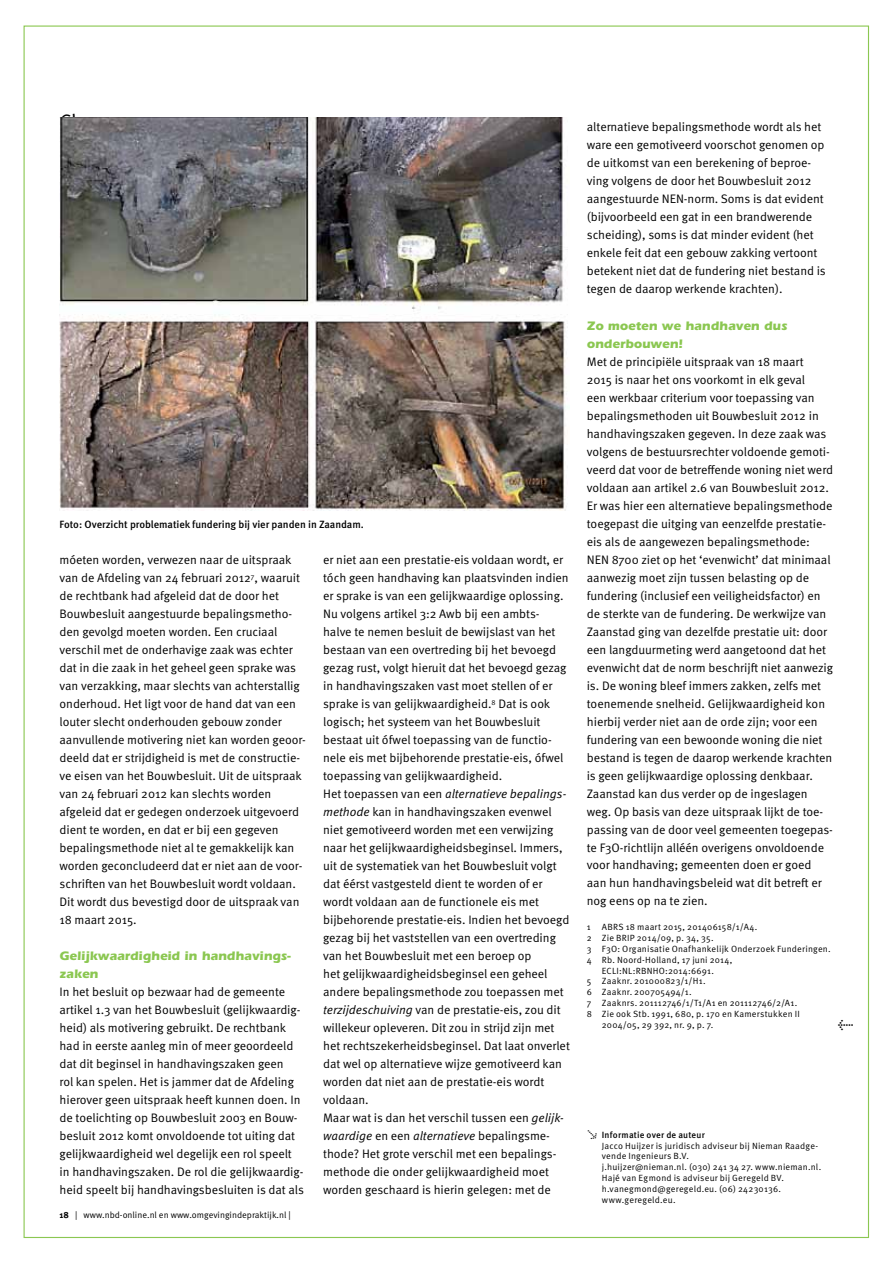
<style>
.page{position:relative;width:893px;height:1263px;background:#fff}
.page>*{position:absolute;margin:0;border:0;box-sizing:border-box;transform-origin:0 0}
.t1{font:18px "Meta OT Norm";color:#000}
.t2{font:700 12.75px/18px "ITC Eras Std";color:#8bc751}
.t3{font:12.3px/18px "Meta OT Norm";letter-spacing:-.005em;color:#000}
.t4{font:12.3px "Meta OT Norm Ita";letter-spacing:-.005em;color:#000}
.t5{font:500 10.5px "Meta OT";letter-spacing:-.005em;color:#000}
.t6{font:9px/10.8px "Meta OT Norm";letter-spacing:.02em;color:#000}
.t7{font:9px "Meta OT Norm";color:#000}
.t8{font:500 9px "Meta OT";letter-spacing:.02em;color:#000}
.s1{font-family:"Meta OT";font-weight:700}
.s2{font-family:"Meta OT Norm"}
.s3{font-family:"Meta OT Norm Ita"}
.s4{font-family:"Meta OT Norm";font-weight:400;font-size:13.5px}
</style>
<div class="page">
<img style="left:60px;top:118px;width:510px;height:392px">
<p class="t5" style="left:60px;top:518px;width:306px">Foto: Overzicht problematiek fundering bij vier panden in Zaandam.</p>
<p class="t3" style="left:60px;top:551px;width:248px">móeten worden, verwezen naar de uitspraak van de Afdeling van 24 februari 2012<sup>7</sup>, waaruit de rechtbank had afgeleid dat de door het Bouwbesluit aangestuurde bepalingsmetho&shy;den gevolgd moeten worden. Een cruciaal verschil met de onderhavige zaak was echter dat in die zaak in het geheel geen sprake was van verzakking, maar slechts van achterstallig onderhoud. Het ligt voor de hand dat van een louter slecht onderhouden gebouw zonder aanvullende motivering niet kan worden geoor&shy;deeld dat er strijdigheid is met de constructie&shy;ve eisen van het Bouwbesluit. Uit de uitspraak van 24 februari 2012 kan slechts worden afgeleid dat er gedegen onderzoek uitgevoerd dient te worden, en dat er bij een gegeven bepalingsmethode niet al te gemakkelijk kan worden geconcludeerd dat er niet aan de voor&shy;schriften van het Bouwbesluit wordt voldaan.<br>Dit wordt dus bevestigd door de uitspraak van 18 maart 2015.</p>
<p class="t2" style="left:60px;top:946px;width:233px">Gelijkwaardigheid in handhavings&shy;zaken</p>
<p class="t3" style="left:60px;top:983px;width:246px">In het besluit op bezwaar had de gemeente artikel 1.3 van het Bouwbesluit (gelijkwaardig&shy;heid) als motivering gebruikt. De rechtbank had in eerste aanleg min of meer geoordeeld dat dit beginsel in handhavingszaken geen<br>rol kan spelen. Het is jammer dat de Afdeling hierover geen uitspraak heeft kunnen doen. In de toelichting op Bouwbesluit 2003 en Bouw&shy;besluit 2012 komt onvoldoende tot uiting dat gelijkwaardigheid wel degelijk een rol speelt in handhavingszaken. De rol die gelijkwaardig&shy;heid speelt bij handhavingsbesluiten is dat als</p>
<p class="t7" style="left:60px;top:1210px;width:233px"><span class="s1">18</span> | www.nbd-online.nl en www.omgevingindepraktijk.nl |</p>
<p class="t3" style="left:323px;top:551px;width:247px">er niet aan een prestatie-eis voldaan wordt, er tóch geen handhaving kan plaatsvinden indien er sprake is van een gelijkwaardige oplossing.<br>Nu volgens artikel 3:2 Awb bij een ambts&shy;halve te nemen besluit de bewijslast van het bestaan van een overtreding bij het bevoegd gezag rust, volgt hieruit dat het bevoegd gezag in handhavingszaken vast moet stellen of er sprake is van gelijkwaardigheid.<sup>8</sup> Dat is ook logisch; het systeem van het Bouwbesluit bestaat uit ófwel toepassing van de functio&shy;nele eis met bijbehorende prestatie-eis, ófwel toepassing van gelijkwaardigheid.</p>
<p class="t4" style="left:323px;top:786px;width:245px"><span class="s2">Het toepassen van een</span> alternatieve bepalings-</p>
<p class="t3" style="left:323px;top:803px;width:248px"><span class="s3">methode</span> kan in handhavingszaken evenwel niet gemotiveerd worden met een verwijzing naar het gelijkwaardigheidsbeginsel. Immers, uit de systematiek van het Bouwbesluit volgt dat éérst vastgesteld dient te worden of er wordt voldaan aan de functionele eis met bijbehorende prestatie-eis. Indien het bevoegd gezag bij het vaststellen van een overtreding van het Bouwbesluit met een beroep op<br>het gelijkwaardigheidsbeginsel een geheel andere bepalingsmethode zou toepassen met <span class="s3">terzijdeschuiving</span> van de prestatie-eis, zou dit willekeur opleveren. Dit zou in strijd zijn met het rechtszekerheidsbeginsel. Dat laat onverlet dat wel op alternatieve wijze gemotiveerd kan worden dat niet aan de prestatie-eis wordt voldaan.<br>Maar wat is dan het verschil tussen een <span class="s3">gelijk-</span></p>
<p class="t4" style="left:323px;top:1128px;width:228px">waardige <span class="s2">en een</span> alternatieve <span class="s2">bepalingsme-</span></p>
<p class="t3" style="left:323px;top:1144px;width:235px">thode? Het grote verschil met een bepalings&shy;methode die onder gelijkwaardigheid moet worden geschaard is hierin gelegen: met de</p>
<p class="t3" style="left:587px;top:118px;width:240px">alternatieve bepalingsmethode wordt als het ware een gemotiveerd voorschot genomen op de uitkomst van een berekening of beproe&shy;ving volgens de door het Bouwbesluit 2012 aangestuurde NEN-norm. Soms is dat evident (bijvoorbeeld een gat in een brandwerende scheiding), soms is dat minder evident (het enkele feit dat een gebouw zakking vertoont betekent niet dat de fundering niet bestand is tegen de daarop werkende krachten).</p>
<p class="t2" style="left:587px;top:316px;width:202px">Zo moeten we handhaven dus onderbouwen!</p>
<p class="t3" style="left:587px;top:353px;width:248px">Met de principiële uitspraak van 18 maart<br>2015 is naar het ons voorkomt in elk geval<br>een werkbaar criterium voor toepassing van bepalingsmethoden uit Bouwbesluit 2012 in handhavingszaken gegeven. In deze zaak was volgens de bestuursrechter voldoende gemoti&shy;veerd dat voor de betreffende woning niet werd voldaan aan artikel 2.6 van Bouwbesluit 2012.<br>Er was hier een alternatieve bepalingsmethode toegepast die uitging van eenzelfde prestatie&shy;eis als de aangewezen bepalingsmethode:<br>NEN 8700 ziet op het ‘evenwicht’ dat minimaal aanwezig moet zijn tussen belasting op de fundering (inclusief een veiligheidsfactor) en de sterkte van de fundering. De werkwijze van Zaanstad ging van dezelfde prestatie uit: door een langduurmeting werd aangetoond dat het evenwicht dat de norm beschrijft niet aanwezig is. De woning bleef immers zakken, zelfs met toenemende snelheid. Gelijkwaardigheid kon hierbij verder niet aan de orde zijn; voor een fundering van een bewoonde woning die niet bestand is tegen de daarop werkende krachten is geen gelijkwaardige oplossing denkbaar.<br>Zaanstad kan dus verder op de ingeslagen weg. Op basis van deze uitspraak lijkt de toe&shy;passing van de door veel gemeenten toegepas&shy;te F3O-richtlijn alléén overigens onvoldoende voor handhaving; gemeenten doen er goed aan hun handhavingsbeleid wat dit betreft er nog eens op na te zien.</p>
<p class="t6" style="left:587px;top:922px;width:172px">1 ABRS 18 maart 2015, 201406158/1/A4.</p>
<p class="t6" style="left:587px;top:933px;width:128px">2 Zie BRIP 2014/09, p. 34, 35.</p>
<p class="t6" style="left:587px;top:944px;width:245px">3 F3O: Organisatie Onafhankelijk Onderzoek Funderingen.</p>
<p class="t6" style="left:587px;top:954px;width:147px">4 Rb. Noord-Holland, 17 juni 2014,</p>
<p class="t6" style="left:602px;top:965px;width:114px">ECLI:NL:RBNHO:2014:6691.</p>
<p class="t6" style="left:587px;top:976px;width:120px">5 Zaaknr. 201000823/1/H1.</p>
<p class="t6" style="left:587px;top:987px;width:106px">6 Zaaknr. 200705494/1.</p>
<p class="t6" style="left:587px;top:998px;width:212px">7 Zaaknrs. 201112746/1/T1/A1 en 201112746/2/A1.</p>
<p class="t6" style="left:587px;top:1008px;width:215px">8 Zie ook Stb. 1991, 680, p. 170 en Kamerstukken II</p>
<p class="t6" style="left:602px;top:1019px;width:113px">2004/05, 29 392, nr. 9, p. 7.</p>
<h1 class="t1" style="left:838px;top:1013px;width:17px">←</h1>
<p class="t8" style="left:587px;top:1129px;width:120px"><span class="s4">↘</span> Informatie over de auteur</p>
<p class="t6" style="left:602px;top:1140px;width:221px">Jacco Huijzer is juridisch adviseur bij Nieman Raadge&shy;vende Ingenieurs B.V.<br>j.huijzer@nieman.nl. (030) 241 34 27. www.nieman.nl.<br>Hajé van Egmond is adviseur bij Geregeld BV. h.vanegmond@geregeld.eu. (06) 24230136. www.geregeld.eu.</p>
</div>
